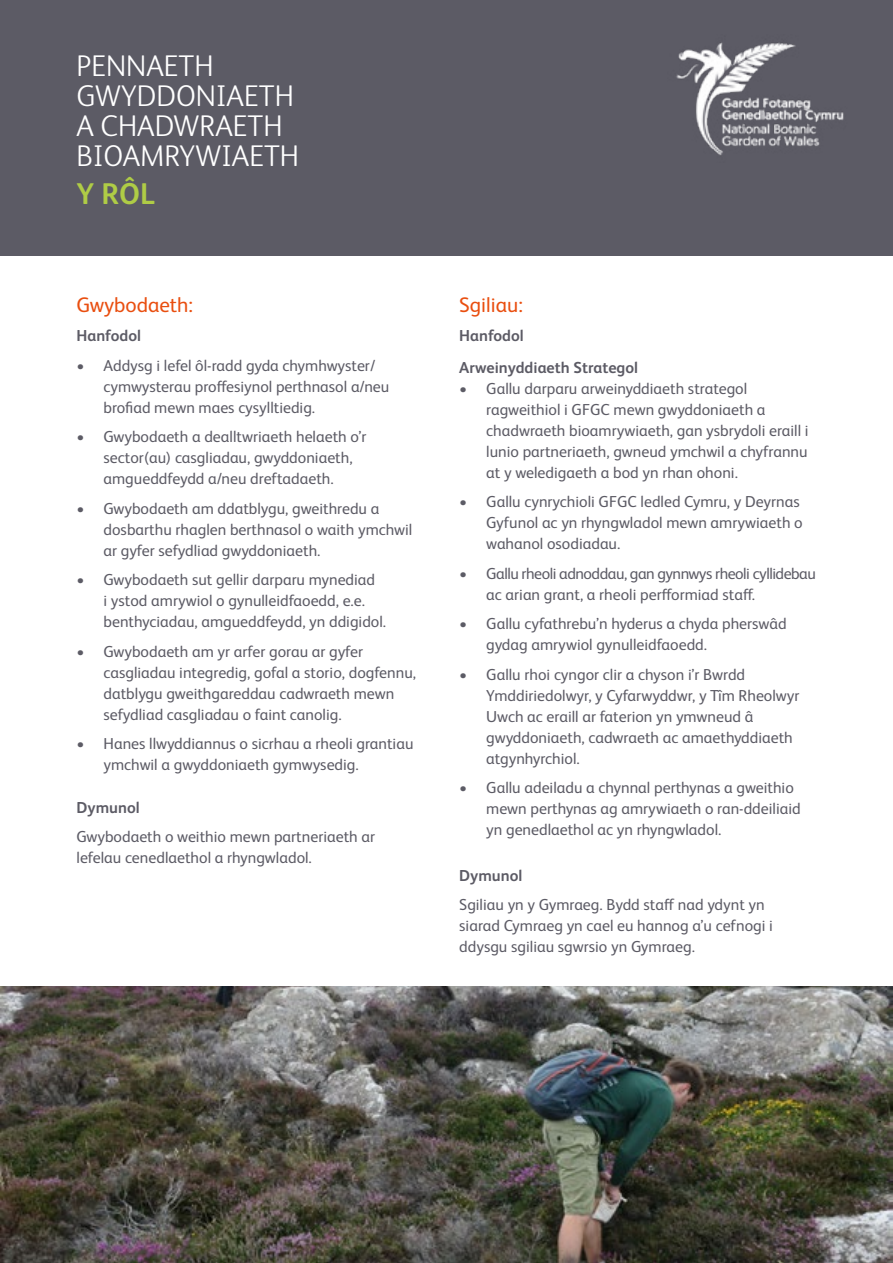
<style>
.page{position:relative;width:893px;height:1263px;background:#fff}
.page>*{position:absolute;margin:0;border:0;box-sizing:border-box;transform-origin:0 0}
.t1{font:300 30px/30px "FS Albert Pro";color:#fff}
.t2{font:700 30px "FS Albert Pro";color:#afcc46}
.t3{font:21px "FS Albert Pro";color:#e94e0f}
.t4{font:15.9px/21px "FS Albert Pro";color:#5c5b65}
.t5{font:15.9px/21px "FS Albert Pro";letter-spacing:-.03em;color:#5c5b65}
.t6{font:700 15.9px/31.5px "FS Albert Pro";color:#5c5b65}
</style>
<div class="page">
<div style="left:0;top:0;width:893px;height:255px;background:#5c5b65"></div>
<img style="left:676px;top:42px;width:168px;height:113px">
<img style="left:0;top:986px;width:893px;height:277px">
<h1 class="t1" style="left:77px;top:49px;width:224px">PENNAETH<br>GWYDDONIAETH<br>A CHADWRAETH<br>BIOAMRYWIAETH</h1>
<h1 class="t2" style="left:77px;top:173px;width:80px">Y RÔL</h1>
<h2 class="t3" style="left:77px;top:290px;width:118px">Gwybodaeth:</h2>
<p class="t6" style="left:77px;top:319px;width:66px">Hanfodol</p>
<p class="t4" style="left:104px;top:354px;width:287px;text-indent:-27px">• Addysg i lefel ôl-radd gyda chymhwyster/ cymwysterau proffesiynol perthnasol a/neu brofiad mewn maes cysylltiedig.</p>
<p class="t4" style="left:104px;top:425px;width:265px;text-indent:-27px">• Gwybodaeth a dealltwriaeth helaeth o’r sector(au) casgliadau, gwyddoniaeth, amgueddfeydd a/neu dreftadaeth.</p>
<p class="t4" style="left:104px;top:497px;width:310px;text-indent:-27px">• Gwybodaeth am ddatblygu, gweithredu a dosbarthu rhaglen berthnasol o waith ymchwil ar gyfer sefydliad gwyddoniaeth.</p>
<p class="t4" style="left:104px;top:568px;width:284px;text-indent:-27px">• Gwybodaeth sut gellir darparu mynediad<br>i ystod amrywiol o gynulleidfaoedd, e.e. benthyciadau, amgueddfeydd, yn ddigidol.</p>
<p class="t4" style="left:104px;top:640px;width:314px;text-indent:-27px">• Gwybodaeth am yr arfer gorau ar gyfer casgliadau integredig, gofal a storio, dogfennu, datblygu gweithgareddau cadwraeth mewn sefydliad casgliadau o faint canolig.</p>
<p class="t4" style="left:104px;top:732px;width:311px;text-indent:-27px">• Hanes llwyddiannus o sicrhau a rheoli grantiau ymchwil a gwyddoniaeth gymwysedig.</p>
<p class="t6" style="left:77px;top:791px;width:65px">Dymunol</p>
<p class="t4" style="left:77px;top:825px;width:300px">Gwybodaeth o weithio mewn partneriaeth ar lefelau cenedlaethol a rhyngwladol.</p>
<h2 class="t3" style="left:459px;top:290px;width:65px">Sgiliau:</h2>
<p class="t6" style="left:459px;top:319px;width:180px">Hanfodol<br>Arweinyddiaeth Strategol</p>
<p class="t4" style="left:486px;top:377px;width:324px;text-indent:-27px">• Gallu darparu arweinyddiaeth strategol ragweithiol i GFGC mewn gwyddoniaeth a chadwraeth bioamrywiaeth, gan ysbrydoli eraill i lunio partneriaeth, gwneud ymchwil a chyfrannu at y weledigaeth a bod yn rhan ohoni.</p>
<p class="t4" style="left:486px;top:490px;width:318px;text-indent:-27px">• Gallu cynrychioli GFGC ledled Cymru, y Deyrnas<br>Gyfunol ac yn rhyngwladol mewn amrywiaeth o wahanol osodiadau.</p>
<p class="t5" style="left:486px;top:562px;width:331px;text-indent:-27px">• Gallu rheoli adnoddau, gan gynnwys rheoli cyllidebau ac arian grant, a rheoli perfformiad staff.</p>
<p class="t4" style="left:486px;top:612px;width:302px;text-indent:-27px">• Gallu cyfathrebu’n hyderus a chyda pherswâd gydag amrywiol gynulleidfaoedd.</p>
<p class="t4" style="left:486px;top:663px;width:315px;text-indent:-27px">• Gallu rhoi cyngor clir a chyson i’r Bwrdd Ymddiriedolwyr, y Cyfarwyddwr, y Tîm Rheolwyr Uwch ac eraill ar faterion yn ymwneud â gwyddoniaeth, cadwraeth ac amaethyddiaeth atgynhyrchiol.</p>
<p class="t4" style="left:486px;top:776px;width:316px;text-indent:-27px">• Gallu adeiladu a chynnal perthynas a gweithio mewn perthynas ag amrywiaeth o ran-ddeiliaid yn genedlaethol ac yn rhyngwladol.</p>
<p class="t6" style="left:459px;top:859px;width:65px">Dymunol</p>
<p class="t4" style="left:459px;top:893px;width:315px">Sgiliau yn y Gymraeg. Bydd staff nad ydynt yn siarad Cymraeg yn cael eu hannog a’u cefnogi i ddysgu sgiliau sgwrsio yn Gymraeg.</p>
</div>
